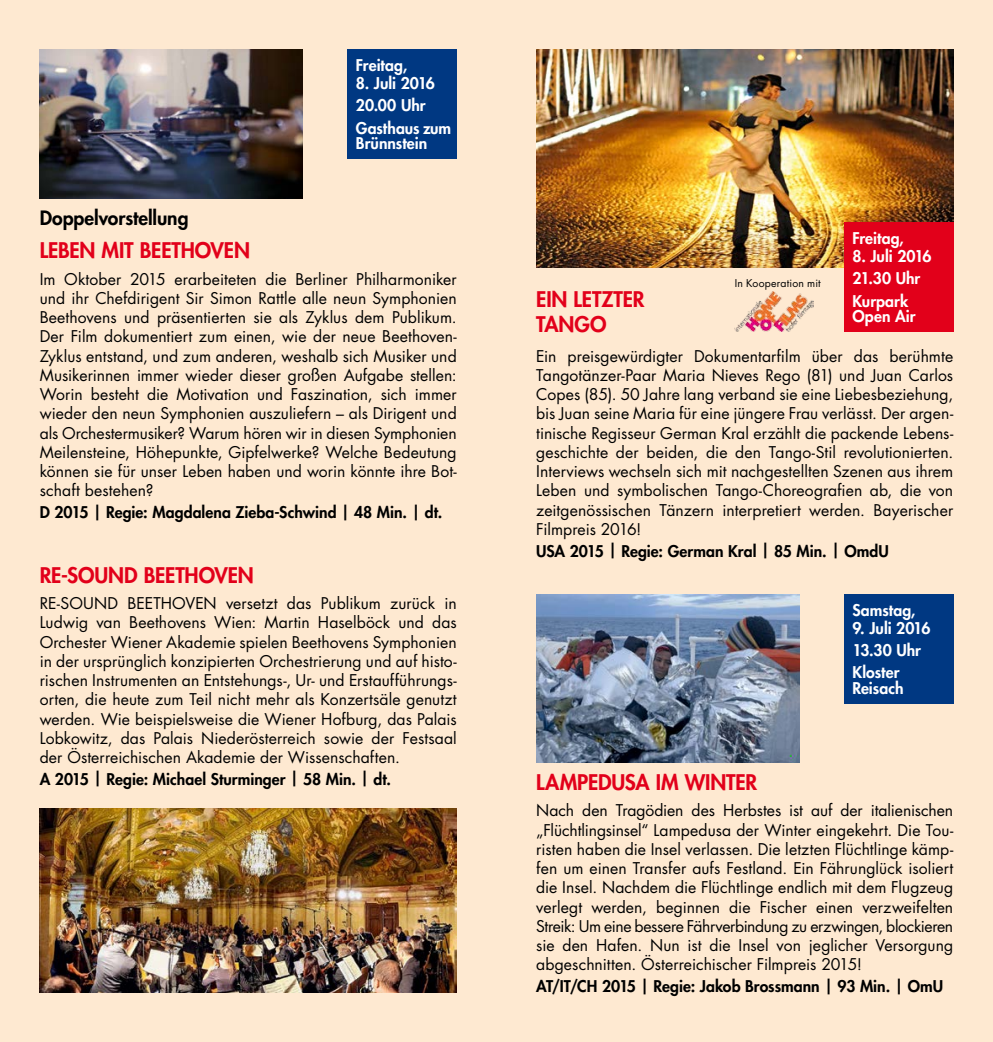
<style>
.page{position:relative;width:993px;height:1042px;background:#fff}
.page>*{position:absolute;margin:0;border:0;box-sizing:border-box;transform-origin:0 0}
.t1{font:800 21px/24.5px "Futura Std";letter-spacing:-.01em;color:#e2001a}
.t2{font:800 19.25px "Futura Std";color:#000}
.t3{font:15.75px/19.2px "Futura Std";letter-spacing:.005em;color:#000;text-align:justify}
.t4{font:800 15.75px "Futura Std";color:#000}
.t5{font:800 15.75px/22.1px "Futura Std";color:#fff}
.t6{font:10.5px "Futura Std";letter-spacing:.02em;color:#000}
</style>
<div class="page">
<div style="left:0;top:0;width:992px;height:1042px;background:#fee9d1"></div>
<div style="left:347px;top:50px;width:109px;height:109px;background:#003882"></div>
<div style="left:843px;top:594px;width:109px;height:109px;background:#003882"></div>
<img style="left:536px;top:594px;width:263px;height:169px">
<img style="left:536px;top:50px;width:416px;height:218px">
<div style="left:843px;top:223px;width:109px;height:109px;background:#e2001a"></div>
<img style="left:734px;top:291px;width:79px;height:41px">
<img style="left:40px;top:809px;width:416px;height:183px">
<img style="left:40px;top:50px;width:263px;height:148px">
<p class="t5" style="left:356px;top:54px;width:53px">Freitag,</p>
<p class="t5" style="left:356px;top:73px;width:97px">8. Juli 2016<br>20.00 Uhr<br>Gasthaus zum</p>
<p class="t5" style="left:356px;top:133px;width:73px">Brünnstein</p>
<p class="t2" style="left:40px;top:206px;width:150px">Doppelvorstellung</p>
<h1 class="t1" style="left:40px;top:238px;width:212px">LEBEN MIT BEETHOVEN</h1>
<p class="t3" style="left:40px;top:269px;width:418px">Im Oktober 2015 erarbeiteten die Berliner Philharmoniker und ihr Chefdirigent Sir Simon Rattle alle neun Symphonien Beethovens und präsentierten sie als Zyklus dem Publikum.<br>Der Film dokumentiert zum einen, wie der neue Beethoven-Zyklus entstand, und zum anderen, weshalb sich Musiker und Musikerinnen immer wieder dieser großen Aufgabe stellen:<br>Worin besteht die Motivation und Faszination, sich immer wieder den neun Symphonien auszuliefern – als Dirigent und als Orchestermusiker? Warum hören wir in diesen Symphonien Meilensteine, Höhepunkte, Gipfelwerke? Welche Bedeutung können sie für unser Leben haben und worin könnte ihre Bot&shy;schaft bestehen?</p>
<p class="t4" style="left:40px;top:503px;width:404px">D 2015 | Regie: Magdalena Zieba-Schwind | 48 Min. | dt.</p>
<h1 class="t1" style="left:40px;top:563px;width:215px">RE-SOUND BEETHOVEN</h1>
<p class="t3" style="left:40px;top:594px;width:418px">RE-SOUND BEETHOVEN versetzt das Publikum zurück in Ludwig van Beethovens Wien: Martin Haselböck und das Orchester Wiener Akademie spielen Beethovens Symphonien in der ursprünglich konzipierten Orchestrierung und auf histo&shy;rischen Instrumenten an Entstehungs-, Ur- und Erstaufführungs&shy;orten, die heute zum Teil nicht mehr als Konzertsäle genutzt werden. Wie beispielsweise die Wiener Hofburg, das Palais Lobkowitz, das Palais Niederösterreich sowie der Festsaal der Österreichischen Akademie der Wissenschaften.</p>
<p class="t4" style="left:40px;top:769px;width:353px">A 2015 | Regie: Michael Sturminger | 58 Min. | dt.</p>
<p class="t5" style="left:852px;top:227px;width:53px">Freitag,</p>
<p class="t5" style="left:852px;top:246px;width:81px">8. Juli 2016<br>21.30 Uhr<br>Kurpark</p>
<p class="t5" style="left:852px;top:306px;width:65px">Open Air</p>
<p class="t6" style="left:734px;top:276px;width:87px">In Kooperation mit</p>
<h1 class="t1" style="left:536px;top:287px;width:110px">EIN LETZTER<br>TANGO</h1>
<p class="t3" style="left:536px;top:346px;width:418px">Ein preisgewürdigter Dokumentarfilm über das berühmte Tangotänzer-Paar Maria Nieves Rego (81) und Juan Carlos Copes (85). 50 Jahre lang verband sie eine Liebesbeziehung, bis Juan seine Maria für eine jüngere Frau verlässt. Der argen&shy;tinische Regisseur German Kral erzählt die packende Lebens&shy;geschichte der beiden, die den Tango-Stil revolutionierten.<br>Interviews wechseln sich mit nachgestellten Szenen aus ihrem Leben und symbolischen Tango-Choreografien ab, die von zeitgenössischen Tänzern interpretiert werden. Bayerischer Filmpreis 2016!</p>
<p class="t4" style="left:536px;top:541px;width:354px">USA 2015 | Regie: German Kral | 85 Min. | OmdU</p>
<p class="t5" style="left:852px;top:599px;width:64px">Samstag,</p>
<p class="t5" style="left:852px;top:617px;width:79px">9. Juli 2016<br>13.30 Uhr<br>Kloster</p>
<p class="t5" style="left:852px;top:677px;width:53px">Reisach</p>
<h1 class="t1" style="left:536px;top:770px;width:222px">LAMPEDUSA IM WINTER</h1>
<p class="t3" style="left:536px;top:801px;width:418px">Nach den Tragödien des Herbstes ist auf der italienischen „Flüchtlingsinsel“ Lampedusa der Winter eingekehrt. Die Tou&shy;risten haben die Insel verlassen. Die letzten Flüchtlinge kämp&shy;fen um einen Transfer aufs Festland. Ein Fährunglück isoliert die Insel. Nachdem die Flüchtlinge endlich mit dem Flugzeug verlegt werden, beginnen die Fischer einen verzweifelten Streik: Um eine bessere Fährverbindung zu erzwingen, blockieren sie den Hafen. Nun ist die Insel von jeglicher Versorgung abgeschnitten. Österreichischer Filmpreis 2015!</p>
<p class="t4" style="left:536px;top:977px;width:408px">AT/IT/CH 2015 | Regie: Jakob Brossmann | 93 Min. | OmU</p>
</div>
